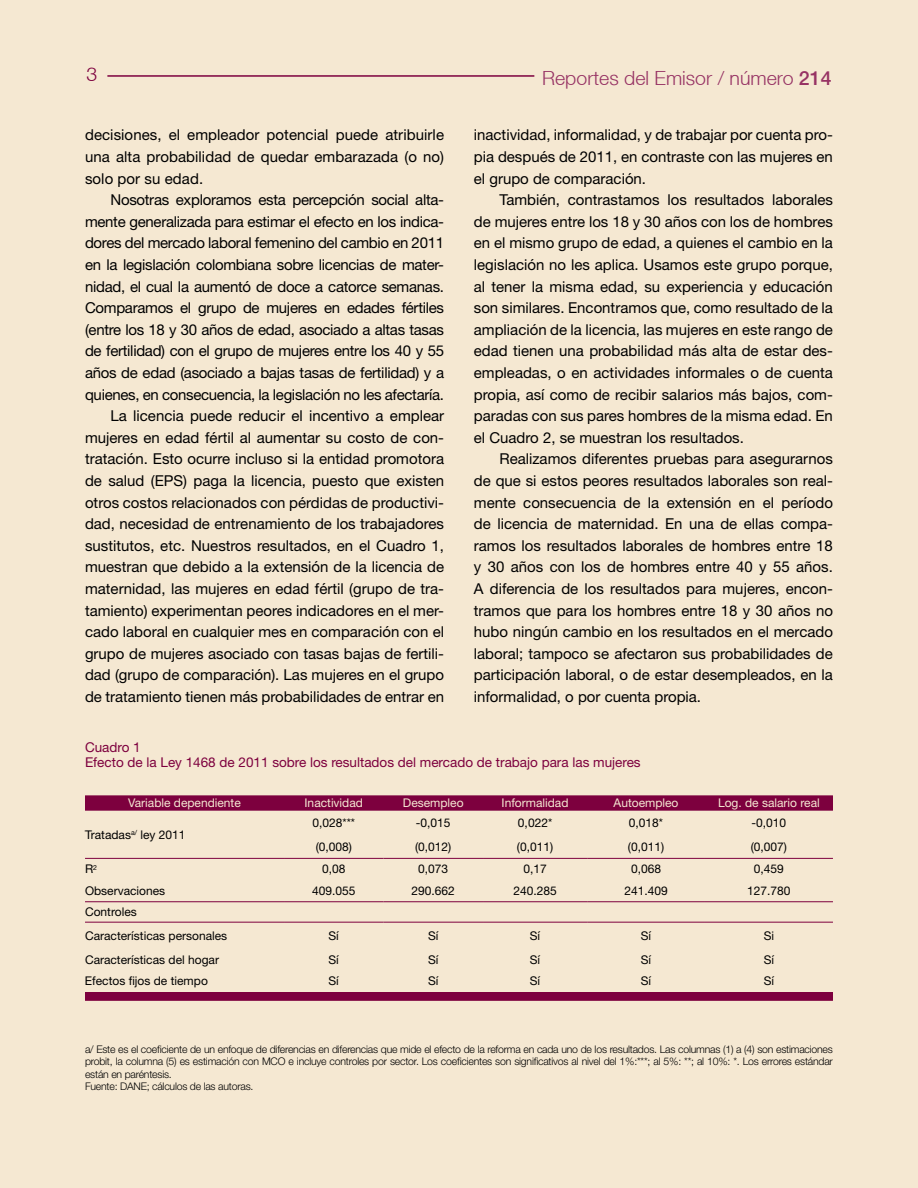
<style>
.page{position:relative;width:918px;height:1188px;background:#f5e8d2}
.page>*{position:absolute;margin:0;border:0;box-sizing:border-box;transform-origin:0 0}
.t1{font:300 19.5px "Helvetica Neue LT";color:#973364}
.t2{font:300 19.5px "Helvetica Neue LT";color:#7d003e}
.t3{font:15px/21.6px "Helvetica Neue LT Std";color:#000;text-align:justify}
.t4{font:13.5px/15px "Helvetica Neue LT Std";color:#7d003e}
.t5{font:12px/23.7px "Helvetica Neue LT Std";color:#000}
.t6{font:12px "Helvetica Neue LT Std";color:#f5e8d2}
.t7{font:300 10.5px/12.6px "Helvetica Neue LT Std";letter-spacing:-.02em;color:#000}
.s1{font-family:"Helvetica Neue";font-weight:500}
</style>
<div class="page">
<hr style="left:107px;top:75px;width:427px;height:2px;background:#7d003e">
<svg style="left:85px;top:796px;width:748px;height:205px;background:#7f0440"></svg>
<svg style="left:85px;top:811px;width:748px;height:181px"></svg>
<hr style="left:85px;top:858px;width:199px;height:1px;background:#7d003e">
<hr style="left:284px;top:858px;width:100px;height:1px;background:#7d003e">
<hr style="left:384px;top:858px;width:99px;height:1px;background:#7d003e">
<hr style="left:483px;top:858px;width:104px;height:1px;background:#7d003e">
<hr style="left:587px;top:858px;width:118px;height:1px;background:#7d003e">
<hr style="left:705px;top:858px;width:128px;height:1px;background:#7d003e">
<hr style="left:85px;top:901px;width:199px;height:1px;background:#7d003e">
<hr style="left:284px;top:901px;width:100px;height:1px;background:#7d003e">
<hr style="left:384px;top:901px;width:99px;height:1px;background:#7d003e">
<hr style="left:483px;top:901px;width:104px;height:1px;background:#7d003e">
<hr style="left:587px;top:901px;width:118px;height:1px;background:#7d003e">
<hr style="left:705px;top:901px;width:128px;height:1px;background:#7d003e">
<hr style="left:85px;top:922px;width:199px;height:1px;background:#7d003e">
<hr style="left:284px;top:922px;width:100px;height:1px;background:#7d003e">
<hr style="left:384px;top:922px;width:99px;height:1px;background:#7d003e">
<hr style="left:483px;top:922px;width:104px;height:1px;background:#7d003e">
<hr style="left:587px;top:922px;width:118px;height:1px;background:#7d003e">
<hr style="left:705px;top:922px;width:128px;height:1px;background:#7d003e">
<h1 class="t2" style="left:86px;top:63px;width:12px">3</h1>
<h1 class="t1" style="left:542px;top:67px;width:291px">Reportes del Emisor / número <span class="s1">214</span></h1>
<p class="t3" style="left:474px;top:124px;width:361px">inactividad, informalidad, y de trabajar por cuenta pro&shy;pia después de 2011, en contraste con las mujeres en el grupo de comparación.</p>
<p class="t3" style="left:474px;top:189px;width:361px;text-indent:26px">También, contrastamos los resultados laborales de mujeres entre los 18 y 30 años con los de hombres en el mismo grupo de edad, a quienes el cambio en la legislación no les aplica. Usamos este grupo porque, al tener la misma edad, su experiencia y educación son similares. Encontramos que, como resultado de la ampliación de la licencia, las mujeres en este rango de edad tienen una probabilidad más alta de estar des&shy;empleadas, o en actividades informales o de cuenta propia, así como de recibir salarios más bajos, com&shy;paradas con sus pares hombres de la misma edad. En el Cuadro 2, se muestran los resultados.</p>
<p class="t3" style="left:474px;top:448px;width:361px;text-indent:26px">Realizamos diferentes pruebas para asegurarnos de que si estos peores resultados laborales son real&shy;mente consecuencia de la extensión en el período de licencia de maternidad. En una de ellas compa&shy;ramos los resultados laborales de hombres entre 18 y 30 años con los de hombres entre 40 y 55 años.<br>A diferencia de los resultados para mujeres, encon&shy;tramos que para los hombres entre 18 y 30 años no hubo ningún cambio en los resultados en el mercado laboral; tampoco se afectaron sus probabilidades de participación laboral, o de estar desempleados, en la informalidad, o por cuenta propia.</p>
<p class="t4" style="left:85px;top:739px;width:557px">Cuadro 1<br>Efecto de la Ley 1468 de 2011 sobre los resultados del mercado de trabajo para las mujeres</p>
<p class="t3" style="left:85px;top:124px;width:361px">decisiones, el empleador potencial puede atribuirle una alta probabilidad de quedar embarazada (o no) solo por su edad.</p>
<p class="t3" style="left:85px;top:189px;width:361px;text-align:right">Nosotras exploramos esta percepción social alta&shy;mente generalizada para estimar el efecto en los indica&shy;dores del mercado laboral femenino del cambio en 2011 en la legislación colombiana sobre licencias de mater&shy;nidad, el cual la aumentó de doce a catorce semanas.<br>Comparamos el grupo de mujeres en edades fértiles (entre los 18 y 30 años de edad, asociado a altas tasas de fertilidad) con el grupo de mujeres entre los 40 y 55 años de edad (asociado a bajas tasas de fertilidad) y a quienes, en consecuencia, la legislación no les afectaría.<br>La licencia puede reducir el incentivo a emplear mujeres en edad fértil al aumentar su costo de con&shy;tratación. Esto ocurre incluso si la entidad promotora de salud (EPS) paga la licencia, puesto que existen otros costos relacionados con pérdidas de productivi&shy;dad, necesidad de entrenamiento de los trabajadores sustitutos, etc. Nuestros resultados, en el Cuadro 1, muestran que debido a la extensión de la licencia de maternidad, las mujeres en edad fértil (grupo de tra&shy;tamiento) experimentan peores indicadores en el mer&shy;cado laboral en cualquier mes en comparación con el grupo de mujeres asociado con tasas bajas de fertili&shy;dad (grupo de comparación). Las mujeres en el grupo de tratamiento tienen más probabilidades de entrar en</p>
<p class="t6" style="left:128px;top:796px;width:114px">Variable dependiente</p>
<p class="t6" style="left:305px;top:796px;width:60px">Inactividad</p>
<p class="t6" style="left:403px;top:796px;width:62px">Desempleo</p>
<p class="t6" style="left:502px;top:796px;width:68px">Informalidad</p>
<p class="t6" style="left:614px;top:796px;width:66px">Autoempleo</p>
<p class="t6" style="left:718px;top:796px;width:103px">Log. de salario real</p>
<p class="t5" style="left:85px;top:822px;width:102px">Tratadas<sup>a/</sup> ley 2011</p>
<p class="t5" style="left:312px;top:811px;width:44px">0,028***</p>
<p class="t5" style="left:416px;top:811px;width:36px">-0,015</p>
<p class="t5" style="left:518px;top:811px;width:36px">0,022*</p>
<p class="t5" style="left:629px;top:811px;width:36px">0,018*</p>
<p class="t5" style="left:752px;top:811px;width:36px">-0,010</p>
<p class="t5" style="left:316px;top:834px;width:38px">(0,008)</p>
<p class="t5" style="left:415px;top:834px;width:38px">(0,012)</p>
<p class="t5" style="left:517px;top:834px;width:38px">(0,011)</p>
<p class="t5" style="left:628px;top:834px;width:38px">(0,011)</p>
<p class="t5" style="left:751px;top:834px;width:38px">(0,007)</p>
<p class="t5" style="left:85px;top:857px;width:14px">R<sup>2</sup></p>
<p class="t5" style="left:322px;top:857px;width:25px">0,08</p>
<p class="t5" style="left:418px;top:857px;width:32px">0,073</p>
<p class="t5" style="left:523px;top:857px;width:25px">0,17</p>
<p class="t5" style="left:631px;top:857px;width:32px">0,068</p>
<p class="t5" style="left:754px;top:857px;width:32px">0,459</p>
<p class="t5" style="left:85px;top:879px;width:82px">Observaciones</p>
<p class="t5" style="left:312px;top:879px;width:45px">409.055</p>
<p class="t5" style="left:412px;top:879px;width:45px">290.662</p>
<p class="t5" style="left:513px;top:879px;width:45px">240.285</p>
<p class="t5" style="left:624px;top:879px;width:45px">241.409</p>
<p class="t5" style="left:747px;top:879px;width:45px">127.780</p>
<p class="t5" style="left:85px;top:900px;width:144px">Controles<br>Características personales</p>
<p class="t5" style="left:329px;top:924px;width:12px">Sí</p>
<p class="t5" style="left:428px;top:924px;width:12px">Sí</p>
<p class="t5" style="left:530px;top:924px;width:12px">Sí</p>
<p class="t5" style="left:641px;top:924px;width:12px">Sí</p>
<p class="t5" style="left:764px;top:924px;width:12px">Si</p>
<p class="t5" style="left:85px;top:948px;width:135px">Características del hogar</p>
<p class="t5" style="left:329px;top:948px;width:12px">Sí</p>
<p class="t5" style="left:428px;top:948px;width:12px">Sí</p>
<p class="t5" style="left:530px;top:948px;width:12px">Sí</p>
<p class="t5" style="left:641px;top:948px;width:12px">Sí</p>
<p class="t5" style="left:764px;top:948px;width:12px">Sí</p>
<p class="t5" style="left:85px;top:969px;width:124px">Efectos fijos de tiempo</p>
<p class="t5" style="left:329px;top:969px;width:12px">Sí</p>
<p class="t5" style="left:428px;top:969px;width:12px">Sí</p>
<p class="t5" style="left:530px;top:969px;width:12px">Sí</p>
<p class="t5" style="left:641px;top:969px;width:12px">Sí</p>
<p class="t5" style="left:764px;top:969px;width:12px">Sí</p>
<p class="t7" style="left:85px;top:1042px;width:749px">a/ Este es el coeficiente de un enfoque de diferencias en diferencias que mide el efecto de la reforma en cada uno de los resultados. Las columnas (1) a (4) son estimaciones probit, la columna (5) es estimación con MCO e incluye controles por sector. Los coeficientes son significativos al nivel del 1%:***; al 5%: **; al 10%: *. Los errores estándar están en paréntesis.<br>Fuente: DANE; cálculos de las autoras.</p>
</div>
